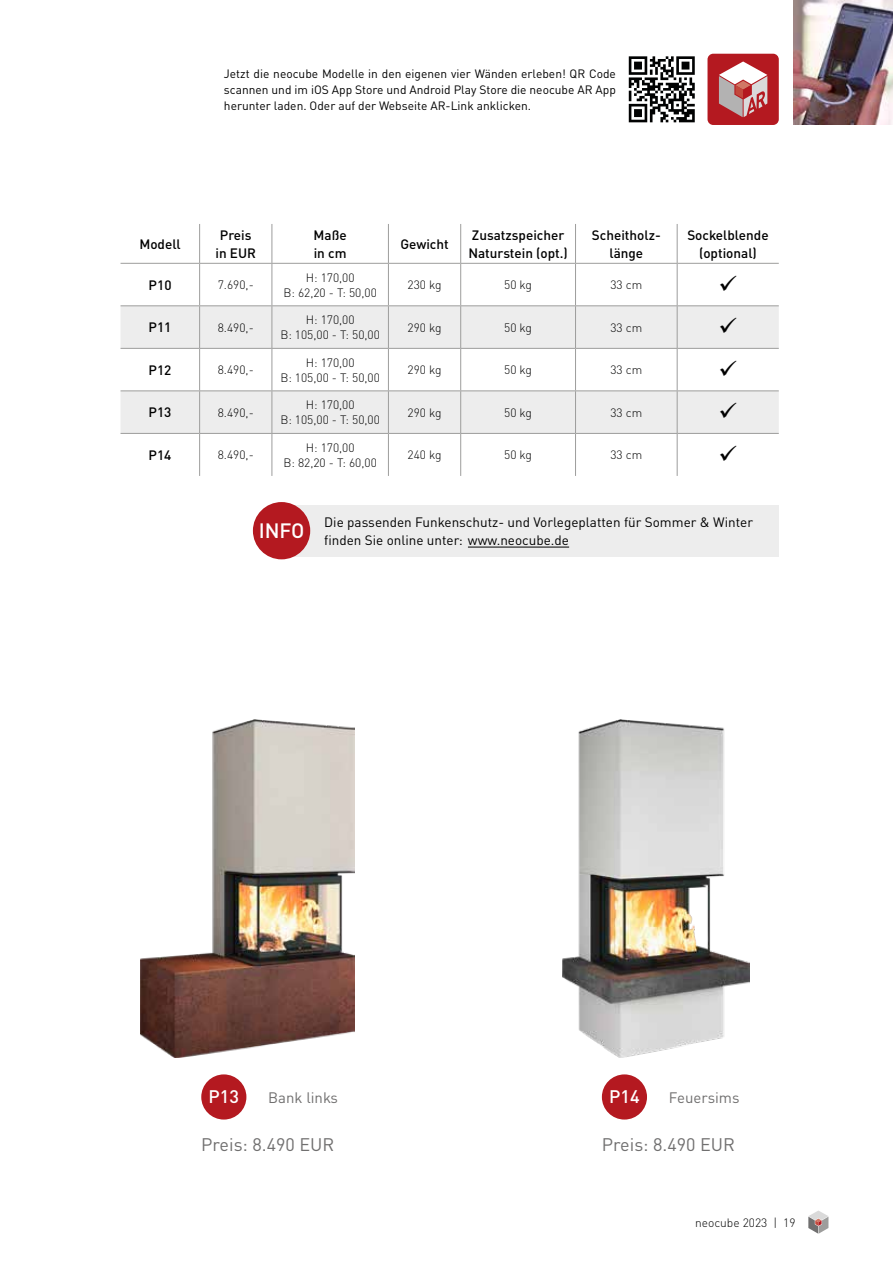
<style>
.page{position:relative;width:893px;height:1263px;background:#fff}
.page>*{position:absolute;margin:0;border:0;box-sizing:border-box;transform-origin:0 0}
.t1{font:500 20.55px "DINOT";color:#fff}
.t2{font:18px "DINOT";color:#706f6f}
.t3{font:500 18px "DINOT";color:#fff}
.t4{font:15px "DINOT";color:#706f6f}
.t5{font:500 13.5px/18.3px "DINOT";color:#000;text-align:center}
.t6{font:13.5px/18.1px "DINOT";color:#000}
.t7{font:300 12px/15px "DINOT";color:#000;text-align:center}
.t8{font:12px/16.2px "DINOT";color:#000;text-align:justify}
</style>
<div class="page">
<img style="left:794px;top:0;width:99px;height:125px">
<div style="left:201px;top:1074px;width:45px;height:45px;background:#b41920;border-radius:50%"></div>
<div style="left:602px;top:1074px;width:45px;height:45px;background:#b41920;border-radius:50%"></div>
<img style="left:141px;top:720px;width:214px;height:337px">
<img style="left:562px;top:720px;width:187px;height:337px">
<svg style="left:121px;top:224px;width:658px;height:39px"></svg>
<svg style="left:121px;top:306px;width:658px;height:127px;fill:#ededed"></svg>
<hr style="left:199px;top:224px;width:1px;height:39px;background:#9d9d9c">
<hr style="left:272px;top:224px;width:1px;height:39px;background:#9d9d9c">
<hr style="left:388px;top:224px;width:1px;height:39px;background:#9d9d9c">
<hr style="left:460px;top:224px;width:1px;height:39px;background:#9d9d9c">
<hr style="left:575px;top:224px;width:1px;height:39px;background:#9d9d9c">
<hr style="left:677px;top:224px;width:1px;height:39px;background:#9d9d9c">
<hr style="left:121px;top:263px;width:79px;height:1px;background:#9d9d9c">
<hr style="left:200px;top:263px;width:72px;height:1px;background:#9d9d9c">
<hr style="left:199px;top:264px;width:1px;height:41px;background:#9d9d9c">
<hr style="left:272px;top:263px;width:116px;height:1px;background:#9d9d9c">
<hr style="left:272px;top:264px;width:1px;height:41px;background:#9d9d9c">
<hr style="left:388px;top:263px;width:73px;height:1px;background:#9d9d9c">
<hr style="left:388px;top:264px;width:1px;height:41px;background:#9d9d9c">
<hr style="left:461px;top:263px;width:114px;height:1px;background:#9d9d9c">
<hr style="left:460px;top:264px;width:1px;height:41px;background:#9d9d9c">
<hr style="left:575px;top:263px;width:102px;height:1px;background:#9d9d9c">
<hr style="left:575px;top:264px;width:1px;height:41px;background:#9d9d9c">
<hr style="left:677px;top:263px;width:102px;height:1px;background:#9d9d9c">
<hr style="left:677px;top:264px;width:1px;height:41px;background:#9d9d9c">
<hr style="left:121px;top:305px;width:79px;height:1px;background:#9d9d9c">
<hr style="left:200px;top:305px;width:72px;height:1px;background:#9d9d9c">
<hr style="left:199px;top:306px;width:1px;height:42px;background:#9d9d9c">
<hr style="left:272px;top:305px;width:116px;height:1px;background:#9d9d9c">
<hr style="left:272px;top:306px;width:1px;height:42px;background:#9d9d9c">
<hr style="left:388px;top:305px;width:73px;height:1px;background:#9d9d9c">
<hr style="left:388px;top:306px;width:1px;height:42px;background:#9d9d9c">
<hr style="left:461px;top:305px;width:114px;height:1px;background:#9d9d9c">
<hr style="left:460px;top:306px;width:1px;height:42px;background:#9d9d9c">
<hr style="left:575px;top:305px;width:102px;height:1px;background:#9d9d9c">
<hr style="left:575px;top:306px;width:1px;height:42px;background:#9d9d9c">
<hr style="left:677px;top:305px;width:102px;height:1px;background:#9d9d9c">
<hr style="left:677px;top:306px;width:1px;height:42px;background:#9d9d9c">
<hr style="left:121px;top:348px;width:79px;height:1px;background:#9d9d9c">
<hr style="left:200px;top:348px;width:72px;height:1px;background:#9d9d9c">
<hr style="left:199px;top:349px;width:1px;height:41px;background:#9d9d9c">
<hr style="left:272px;top:348px;width:116px;height:1px;background:#9d9d9c">
<hr style="left:272px;top:349px;width:1px;height:41px;background:#9d9d9c">
<hr style="left:388px;top:348px;width:73px;height:1px;background:#9d9d9c">
<hr style="left:388px;top:349px;width:1px;height:41px;background:#9d9d9c">
<hr style="left:461px;top:348px;width:114px;height:1px;background:#9d9d9c">
<hr style="left:460px;top:349px;width:1px;height:41px;background:#9d9d9c">
<hr style="left:575px;top:348px;width:102px;height:1px;background:#9d9d9c">
<hr style="left:575px;top:349px;width:1px;height:41px;background:#9d9d9c">
<hr style="left:677px;top:348px;width:102px;height:1px;background:#9d9d9c">
<hr style="left:677px;top:349px;width:1px;height:41px;background:#9d9d9c">
<hr style="left:121px;top:390px;width:79px;height:1px;background:#9d9d9c">
<hr style="left:200px;top:390px;width:72px;height:1px;background:#9d9d9c">
<hr style="left:199px;top:391px;width:1px;height:42px;background:#9d9d9c">
<hr style="left:272px;top:390px;width:116px;height:1px;background:#9d9d9c">
<hr style="left:272px;top:391px;width:1px;height:42px;background:#9d9d9c">
<hr style="left:388px;top:390px;width:73px;height:1px;background:#9d9d9c">
<hr style="left:388px;top:391px;width:1px;height:42px;background:#9d9d9c">
<hr style="left:461px;top:390px;width:114px;height:1px;background:#9d9d9c">
<hr style="left:460px;top:391px;width:1px;height:42px;background:#9d9d9c">
<hr style="left:575px;top:390px;width:102px;height:1px;background:#9d9d9c">
<hr style="left:575px;top:391px;width:1px;height:42px;background:#9d9d9c">
<hr style="left:677px;top:390px;width:102px;height:1px;background:#9d9d9c">
<hr style="left:677px;top:391px;width:1px;height:42px;background:#9d9d9c">
<hr style="left:121px;top:433px;width:79px;height:1px;background:#9d9d9c">
<hr style="left:200px;top:433px;width:72px;height:1px;background:#9d9d9c">
<hr style="left:199px;top:434px;width:1px;height:42px;background:#9d9d9c">
<hr style="left:272px;top:433px;width:116px;height:1px;background:#9d9d9c">
<hr style="left:272px;top:434px;width:1px;height:42px;background:#9d9d9c">
<hr style="left:388px;top:433px;width:73px;height:1px;background:#9d9d9c">
<hr style="left:388px;top:434px;width:1px;height:42px;background:#9d9d9c">
<hr style="left:461px;top:433px;width:114px;height:1px;background:#9d9d9c">
<hr style="left:460px;top:434px;width:1px;height:42px;background:#9d9d9c">
<hr style="left:575px;top:433px;width:102px;height:1px;background:#9d9d9c">
<hr style="left:575px;top:434px;width:1px;height:42px;background:#9d9d9c">
<hr style="left:677px;top:433px;width:102px;height:1px;background:#9d9d9c">
<hr style="left:677px;top:434px;width:1px;height:42px;background:#9d9d9c">
<div style="left:707px;top:54px;width:72px;height:71px;background:#b41920;border-radius:6px"></div>
<svg style="left:719px;top:61px;width:48px;height:56px"></svg>
<svg style="left:628px;top:56px;width:67px;height:67px"></svg>
<svg style="left:629px;top:56px;width:66px;height:66px"></svg>
<div style="left:282px;top:505px;width:497px;height:51px;background:#ededed"></div>
<hr style="left:468px;top:547px;width:101px;height:1px;background:#000">
<div style="left:253px;top:502px;width:57px;height:57px;background:#b41920;border-radius:50%"></div>
<svg style="left:808px;top:1210px;width:20px;height:24px"></svg>
<svg style="left:720px;top:318px;width:16px;height:15px"></svg>
<svg style="left:720px;top:360px;width:16px;height:16px"></svg>
<svg style="left:720px;top:403px;width:16px;height:15px"></svg>
<p class="t8" style="left:224px;top:65px;width:394px">Jetzt die neocube Modelle in den eigenen vier Wänden erleben! QR Code scannen und im iOS App Store und Android Play Store die neocube AR App herunter laden. Oder auf der Webseite AR-Link anklicken.</p>
<p class="t5" style="left:139px;top:234px;width:43px">Modell</p>
<p class="t5" style="left:215px;top:225px;width:42px">Preis in EUR</p>
<p class="t5" style="left:314px;top:225px;width:35px;text-align:left">Maße in cm</p>
<p class="t5" style="left:400px;top:234px;width:50px">Gewicht</p>
<p class="t5" style="left:468px;top:225px;width:101px;text-align:left">Zusatzspeicher<br>Naturstein (opt.)</p>
<p class="t5" style="left:592px;top:225px;width:70px">Scheitholz&shy;länge</p>
<p class="t5" style="left:687px;top:225px;width:83px">Sockelblende (optional)</p>
<p class="t5" style="left:149px;top:275px;width:24px">P10</p>
<p class="t7" style="left:218px;top:277px;width:38px">7.690,-</p>
<p class="t7" style="left:283px;top:270px;width:95px">H: 170,00<br>B: 62,20 - T: 50,00</p>
<p class="t7" style="left:408px;top:277px;width:35px">230 kg</p>
<p class="t7" style="left:504px;top:277px;width:29px">50 kg</p>
<p class="t7" style="left:610px;top:277px;width:33px">33 cm</p>
<p class="t5" style="left:149px;top:318px;width:24px">P11</p>
<p class="t7" style="left:218px;top:320px;width:38px">8.490,-</p>
<p class="t7" style="left:280px;top:312px;width:101px">H: 170,00<br>B: 105,00 - T: 50,00</p>
<p class="t7" style="left:408px;top:320px;width:35px">290 kg</p>
<p class="t7" style="left:504px;top:320px;width:29px">50 kg</p>
<p class="t7" style="left:610px;top:320px;width:33px">33 cm</p>
<p class="t5" style="left:149px;top:360px;width:24px">P12</p>
<p class="t7" style="left:218px;top:362px;width:38px">8.490,-</p>
<p class="t7" style="left:280px;top:355px;width:101px">H: 170,00<br>B: 105,00 - T: 50,00</p>
<p class="t7" style="left:408px;top:362px;width:35px">290 kg</p>
<p class="t7" style="left:504px;top:362px;width:29px">50 kg</p>
<p class="t7" style="left:610px;top:362px;width:33px">33 cm</p>
<p class="t5" style="left:149px;top:403px;width:24px">P13</p>
<p class="t7" style="left:218px;top:405px;width:38px">8.490,-</p>
<p class="t7" style="left:280px;top:397px;width:101px">H: 170,00<br>B: 105,00 - T: 50,00</p>
<p class="t7" style="left:408px;top:405px;width:35px">290 kg</p>
<p class="t7" style="left:504px;top:405px;width:29px">50 kg</p>
<p class="t7" style="left:610px;top:405px;width:33px">33 cm</p>
<p class="t5" style="left:149px;top:445px;width:24px">P14</p>
<p class="t7" style="left:218px;top:447px;width:38px">8.490,-</p>
<p class="t7" style="left:283px;top:440px;width:95px">H: 170,00<br>B: 82,20 - T: 60,00</p>
<p class="t7" style="left:408px;top:447px;width:35px">240 kg</p>
<p class="t7" style="left:504px;top:447px;width:29px">50 kg</p>
<p class="t7" style="left:610px;top:447px;width:33px">33 cm</p>
<h1 class="t1" style="left:259px;top:517px;width:47px">INFO</h1>
<p class="t6" style="left:324px;top:513px;width:430px">Die passenden Funkenschutz- und Vorlegeplatten für Sommer &amp; Winter finden Sie online unter: www.neocube.de</p>
<h2 class="t3" style="left:209px;top:1085px;width:32px">P13</h2>
<p class="t4" style="left:268px;top:1088px;width:71px">Bank links</p>
<h2 class="t3" style="left:609px;top:1085px;width:32px">P14</h2>
<p class="t4" style="left:669px;top:1088px;width:72px">Feuersims</p>
<h2 class="t2" style="left:201px;top:1133px;width:135px">Preis: 8.490 EUR</h2>
<h2 class="t2" style="left:602px;top:1133px;width:135px">Preis: 8.490 EUR</h2>
<p class="t7" style="left:695px;top:1214px;width:102px">neocube 2023 | 19</p>
</div>
